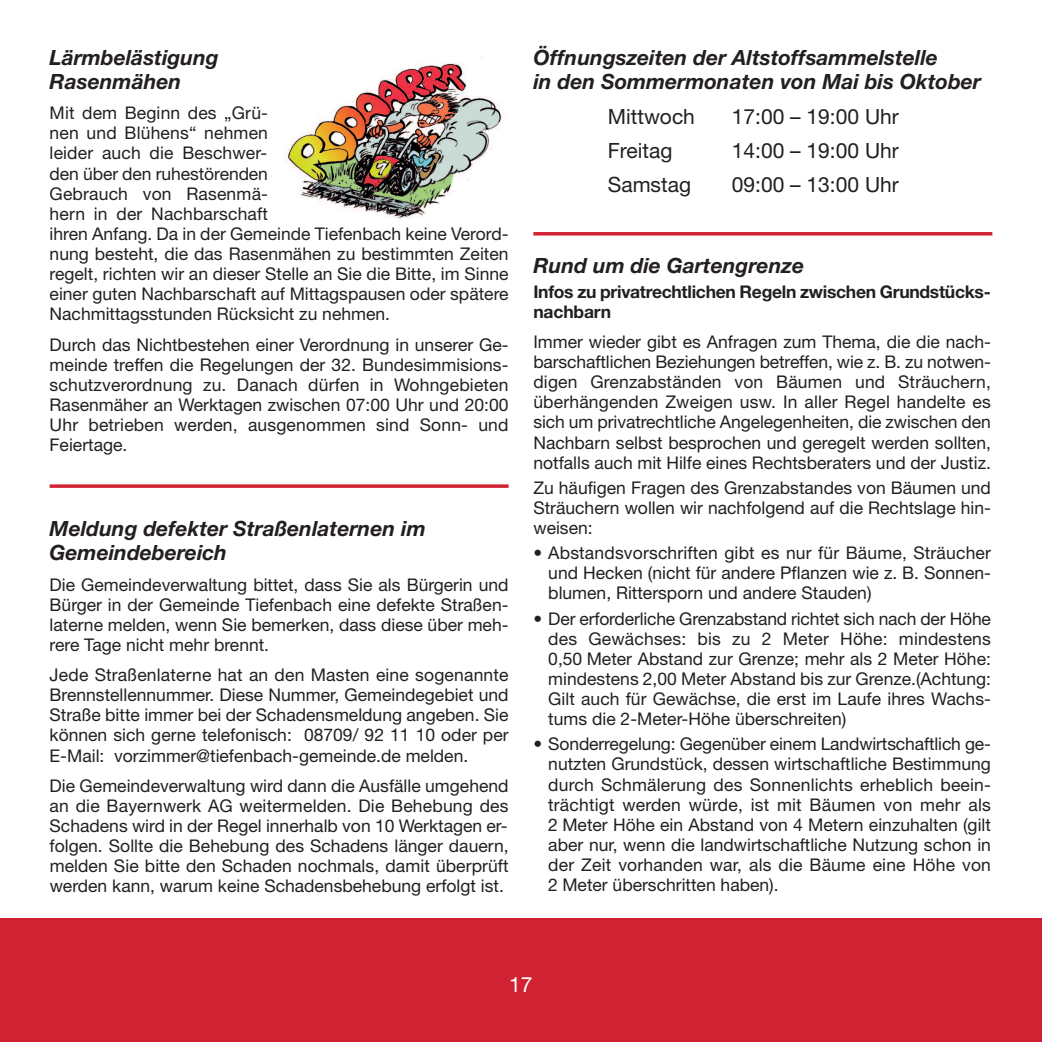
<style>
.page{position:relative;width:1042px;height:1042px;background:#fff}
.page>*{position:absolute;margin:0;border:0;box-sizing:border-box;transform-origin:0 0}
.t1{font:italic 700 21px/24.5px "Helvetica Neue";color:#231f20}
.t2{font:21px "Helvetica Neue";color:#231f20}
.t3{font:21px "Helvetica Neue";color:#fff}
.t4{font:17.5px/20.1px "Helvetica Neue";color:#231f20;text-align:justify}
.t5{font:700 17.5px/20.1px "Helvetica Neue";letter-spacing:-.015em;color:#231f20}
</style>
<div class="page">
<div style="left:0;top:918px;width:1042px;height:124px;background:#d12233"></div>
<img style="left:284px;top:56px;width:219px;height:163px">
<hr style="left:533px;top:232px;width:459px;height:3px;background:#d12233">
<svg style="left:50px;top:484px;width:458px;height:4px;background:#d63d4c"></svg>
<p class="t1" style="left:50px;top:47px;width:171px">Lärmbelästigung<br>Rasenmähen</p>
<p class="t4" style="left:50px;top:105px;width:460px;text-align:left">Mit dem Beginn des „Grü-<br>nen und Blühens“ nehmen<br>leider auch die Beschwer-<br>den über den ruhestörenden<br>Gebrauch von Rasenmä-<br>hern in der Nachbarschaft<br>ihren Anfang. Da in der Gemeinde Tiefenbach keine Verord&shy;nung besteht, die das Rasenmähen zu bestimmten Zeiten regelt, richten wir an dieser Stelle an Sie die Bitte, im Sinne einer guten Nachbarschaft auf Mittagspausen oder spätere Nachmittagsstunden Rücksicht zu nehmen.</p>
<p class="t4" style="left:50px;top:336px;width:460px">Durch das Nichtbestehen einer Verordnung in unserer Ge&shy;meinde treffen die Regelungen der 32. Bundesimmisions&shy;schutzverordnung zu. Danach dürfen in Wohngebieten Rasenmäher an Werktagen zwischen 07:00 Uhr und 20:00<br>Uhr betrieben werden, ausgenommen sind Sonn- und Feiertage.</p>
<p class="t1" style="left:50px;top:518px;width:378px">Meldung defekter Straßenlaternen im<br>Gemeindebereich</p>
<p class="t4" style="left:50px;top:576px;width:460px">Die Gemeindeverwaltung bittet, dass Sie als Bürgerin und Bürger in der Gemeinde Tiefenbach eine defekte Straßen&shy;laterne melden, wenn Sie bemerken, dass diese über meh&shy;rere Tage nicht mehr brennt.</p>
<p class="t4" style="left:50px;top:666px;width:460px">Jede Straßenlaterne hat an den Masten eine sogenannte Brennstellennummer. Diese Nummer, Gemeindegebiet und Straße bitte immer bei der Schadensmeldung angeben. Sie können sich gerne telefonisch: 08709/ 92 11 10 oder per E-Mail: vorzimmer@tiefenbach-gemeinde.de melden.</p>
<p class="t4" style="left:50px;top:777px;width:460px">Die Gemeindeverwaltung wird dann die Ausfälle umgehend an die Bayernwerk AG weitermelden. Die Behebung des Schadens wird in der Regel innerhalb von 10 Werktagen er&shy;folgen. Sollte die Behebung des Schadens länger dauern, melden Sie bitte den Schaden nochmals, damit überprüft werden kann, warum keine Schadensbehebung erfolgt ist.</p>
<p class="t1" style="left:533px;top:47px;width:449px">Öffnungszeiten der Altstoffsammelstelle<br>in den Sommermonaten von Mai bis Oktober</p>
<p class="t2" style="left:608px;top:109px;width:89px">Mittwoch</p>
<p class="t2" style="left:732px;top:109px;width:168px">17:00 – 19:00 Uhr</p>
<p class="t2" style="left:608px;top:143px;width:66px">Freitag</p>
<p class="t2" style="left:732px;top:143px;width:168px">14:00 – 19:00 Uhr</p>
<p class="t2" style="left:608px;top:177px;width:85px">Samstag</p>
<p class="t2" style="left:732px;top:177px;width:168px">09:00 – 13:00 Uhr</p>
<p class="t1" style="left:533px;top:255px;width:272px">Rund um die Gartengrenze</p>
<p class="t5" style="left:533px;top:283px;width:459px">Infos zu privatrechtlichen Regeln zwischen Grundstücks&shy;nachbarn</p>
<p class="t4" style="left:533px;top:333px;width:459px">Immer wieder gibt es Anfragen zum Thema, die die nach&shy;barschaftlichen Beziehungen betreffen, wie z. B. zu notwen&shy;digen Grenzabständen von Bäumen und Sträuchern, überhängenden Zweigen usw. In aller Regel handelte es sich um privatrechtliche Angelegenheiten, die zwischen den Nachbarn selbst besprochen und geregelt werden sollten, notfalls auch mit Hilfe eines Rechtsberaters und der Justiz.</p>
<p class="t4" style="left:533px;top:479px;width:459px">Zu häufigen Fragen des Grenzabstandes von Bäumen und Sträuchern wollen wir nachfolgend auf die Rechtslage hin&shy;weisen:</p>
<p class="t4" style="left:548px;top:544px;width:444px;text-indent:-15px">• Abstandsvorschriften gibt es nur für Bäume, Sträucher und Hecken (nicht für andere Pflanzen wie z. B. Sonnen&shy;blumen, Rittersporn und andere Stauden)</p>
<p class="t4" style="left:548px;top:610px;width:444px;text-indent:-15px">• Der erforderliche Grenzabstand richtet sich nach der Höhe des Gewächses: bis zu 2 Meter Höhe: mindestens 0,50 Meter Abstand zur Grenze; mehr als 2 Meter Höhe: mindestens 2,00 Meter Abstand bis zur Grenze.(Achtung:<br>Gilt auch für Gewächse, die erst im Laufe ihres Wachs&shy;tums die 2-Meter-Höhe überschreiten)</p>
<p class="t4" style="left:548px;top:736px;width:444px;text-indent:-15px">• Sonderregelung: Gegenüber einem Landwirtschaftlich ge&shy;nutzten Grundstück, dessen wirtschaftliche Bestimmung durch Schmälerung des Sonnenlichts erheblich beein&shy;trächtigt werden würde, ist mit Bäumen von mehr als 2 Meter Höhe ein Abstand von 4 Metern einzuhalten (gilt aber nur, wenn die landwirtschaftliche Nutzung schon in der Zeit vorhanden war, als die Bäume eine Höhe von 2 Meter überschritten haben).</p>
<p class="t3" style="left:509px;top:977px;width:25px">17</p>
</div>
